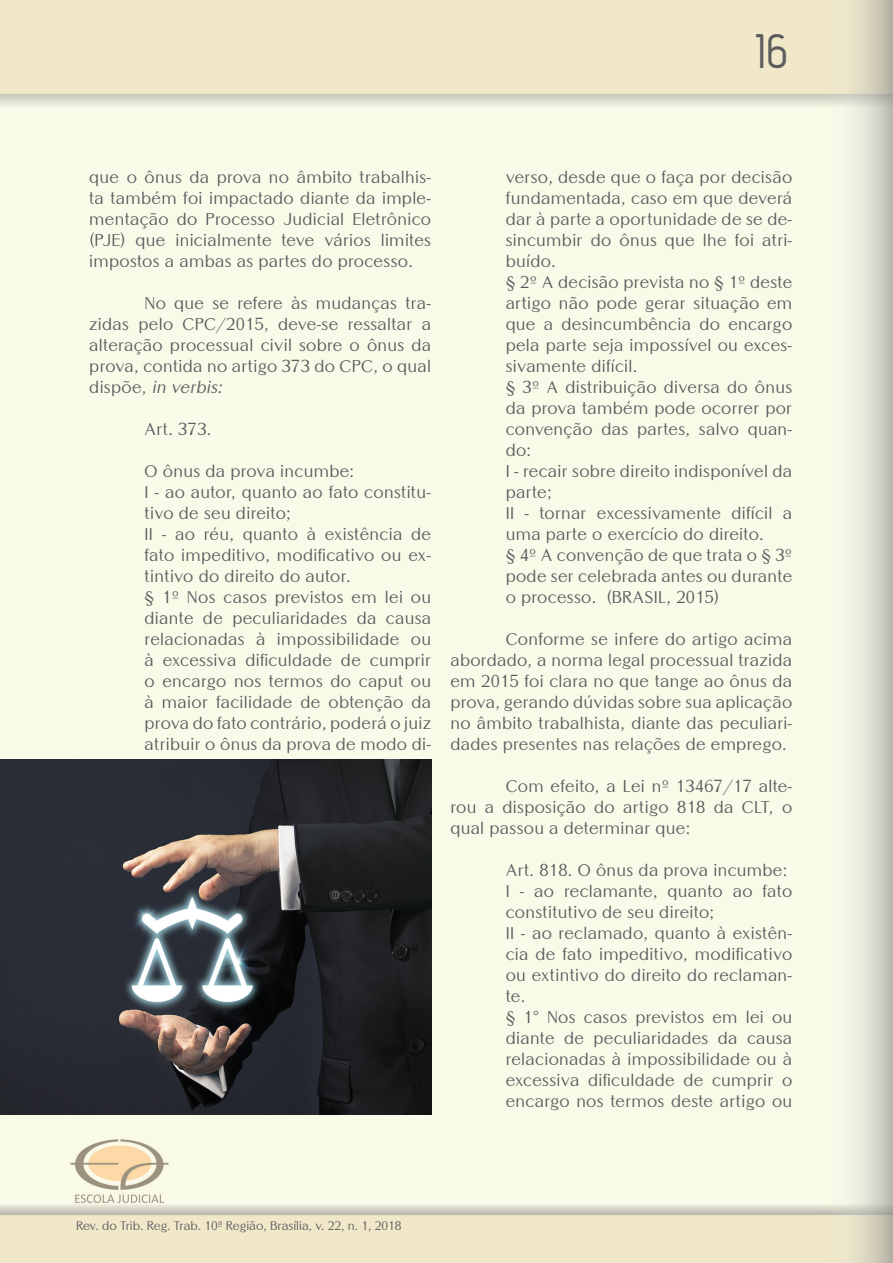
<style>
.page{position:relative;width:893px;height:1263px;background:#fff}
.page>*{position:absolute;margin:0;border:0;box-sizing:border-box;transform-origin:0 0}
.t1{font:49.5px "Zag";color:#5c5c5f}
.TEXTO_GERAL{font:16.5px/21px "Altrincham";letter-spacing:.02em;color:#5c5c5f;text-align:justify}
.t2{font:12px "Altrincham";color:#5c5c5f}
.s1{font-style:italic}
</style>
<div class="page">
<img style="left:0;top:0;width:811px;height:1263px">
<img style="left:0;top:759px;width:432px;height:355px">
<p class="t1" style="left:758px;top:24px;width:34px">16</p>
<p class="TEXTO_GERAL" style="left:89px;top:167px;width:343px">que o ônus da prova no âmbito trabalhis&shy;ta também foi impactado diante da imple&shy;mentação do Processo Judicial Eletrônico (PJE) que inicialmente teve vários limites impostos a ambas as partes do processo.</p>
<p class="TEXTO_GERAL" style="left:89px;top:293px;width:343px;text-indent:55px">No que se refere às mudanças tra&shy;zidas pelo CPC/2015, deve-se ressaltar a alteração processual civil sobre o ônus da prova, contida no artigo 373 do CPC, o qual d i s p õ e , <span class="s1">in verbis:</span></p>
<p class="TEXTO_GERAL" style="left:145px;top:419px;width:68px">Art. 373.</p>
<p class="TEXTO_GERAL" style="left:145px;top:461px;width:211px">O ônus da prova incumbe:</p>
<p class="TEXTO_GERAL" style="left:145px;top:482px;width:288px">I - ao autor, quanto ao fato constitu&shy;tivo de seu direito;</p>
<p class="TEXTO_GERAL" style="left:145px;top:524px;width:288px">II - ao réu, quanto à existência de fato impeditivo, modificativo ou ex&shy;tintivo do direito do autor.</p>
<p class="TEXTO_GERAL" style="left:145px;top:587px;width:288px">§ 1º Nos casos previstos em lei ou diante de peculiaridades da causa relacionadas à impossibilidade ou à excessiva dificuldade de cumprir o encargo nos termos do caput ou à maior facilidade de obtenção da prova do fato contrário, poderá o juiz atribuir o ônus da prova de modo di-</p>
<p class="TEXTO_GERAL" style="left:506px;top:167px;width:288px">verso, desde que o faça por decisão fundamentada, caso em que deverá dar à parte a oportunidade de se de&shy;sincumbir do ônus que lhe foi atri&shy;buído.</p>
<p class="TEXTO_GERAL" style="left:506px;top:272px;width:288px">§ 2º A decisão prevista no § 1º deste artigo não pode gerar situação em que a desincumbência do encargo pela parte seja impossível ou exces&shy;sivamente difícil.</p>
<p class="TEXTO_GERAL" style="left:506px;top:377px;width:288px">§ 3º A distribuição diversa do ônus da prova também pode ocorrer por convenção das partes, salvo quan&shy;do:</p>
<p class="TEXTO_GERAL" style="left:506px;top:461px;width:288px">I - recair sobre direito indisponível da parte;</p>
<p class="TEXTO_GERAL" style="left:506px;top:503px;width:288px">II - tornar excessivamente difícil a uma parte o exercício do direito.</p>
<p class="TEXTO_GERAL" style="left:506px;top:545px;width:288px">§ 4º A convenção de que trata o § 3º pode ser celebrada antes ou durante o processo. (BRASIL, 2015)</p>
<p class="TEXTO_GERAL" style="left:450px;top:629px;width:343px;text-indent:55px">Conforme se infere do artigo acima abordado, a norma legal processual trazida em 2015 foi clara no que tange ao ônus da prova, gerando dúvidas sobre sua aplicação no âmbito trabalhista, diante das peculiari&shy;dades presentes nas relações de emprego.</p>
<p class="TEXTO_GERAL" style="left:450px;top:776px;width:343px;text-indent:55px">Com efeito, a Lei nº 13467/17 alte&shy;rou a disposição do artigo 818 da CLT, o qual passou a determinar que:</p>
<p class="TEXTO_GERAL" style="left:506px;top:860px;width:283px">Art. 818. O ônus da prova incumbe:</p>
<p class="TEXTO_GERAL" style="left:506px;top:881px;width:288px">I - ao reclamante, quanto ao fato constitutivo de seu direito;</p>
<p class="TEXTO_GERAL" style="left:506px;top:923px;width:288px">II - ao reclamado, quanto à existên&shy;cia de fato impeditivo, modificativo ou extintivo do direito do reclaman&shy;te.</p>
<p class="TEXTO_GERAL" style="left:506px;top:1007px;width:288px">§ 1° Nos casos previstos em lei ou diante de peculiaridades da causa relacionadas à impossibilidade ou à excessiva dificuldade de cumprir o encargo nos termos deste artigo ou</p>
<p class="t2" style="left:76px;top:1219px;width:327px">Rev. do Trib. Reg. Trab. 10ª Região, Brasília, v. 22, n. 1, 2018</p>
</div>
